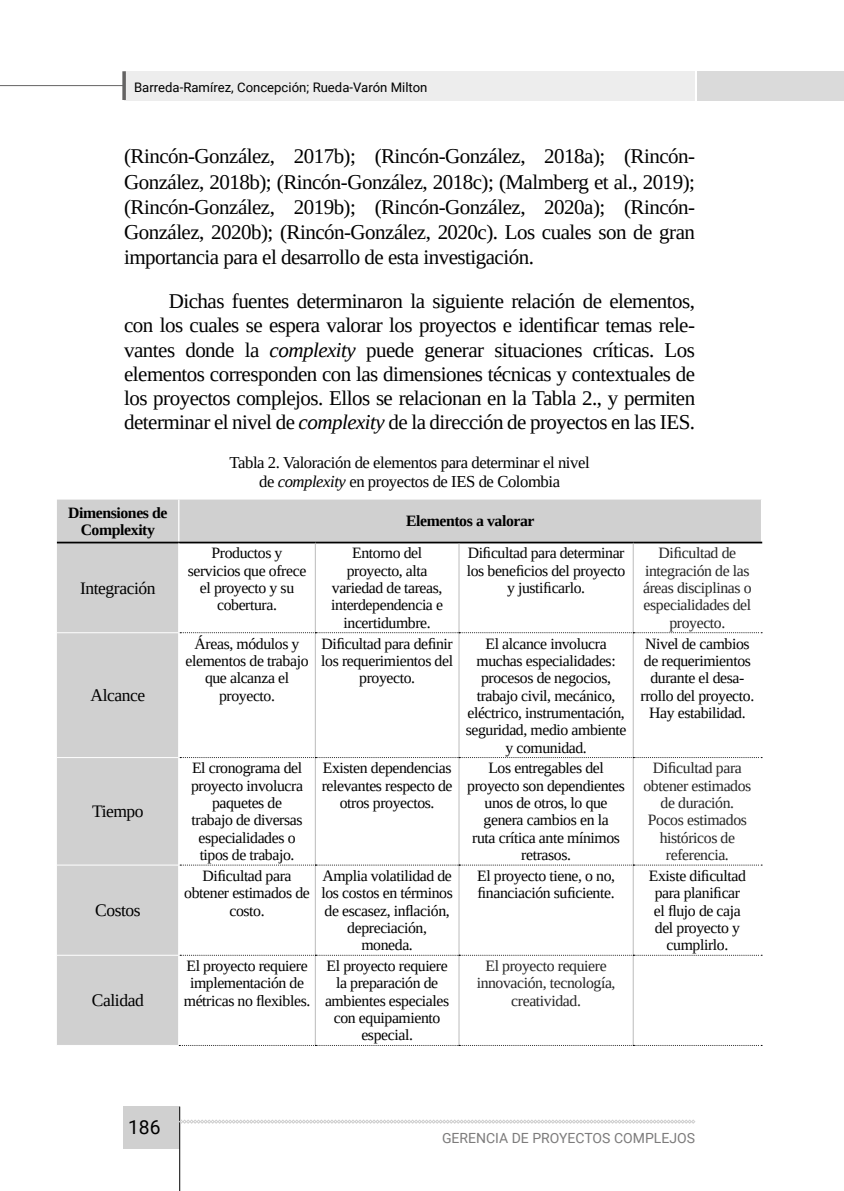
<style>
.page{position:relative;width:844px;height:1191px;background:#fff}
.page>*{position:absolute;margin:0;border:0;box-sizing:border-box;transform-origin:0 0}
.t1{font:21px/24.2px "Liberation Serif";letter-spacing:-.025em;color:#000;text-align:justify}
.t2{font:19.25px "Roboto";color:#000}
.t3{font:17.5px "Liberation Serif";letter-spacing:-.025em;color:#000}
.t4{font:16.62px/19.1px "Liberation Serif";letter-spacing:-.025em;color:#000;text-align:center}
.t5{font:15.75px/17.3px "Liberation Serif";letter-spacing:-.025em;color:#000;text-align:center}
.t6{font:15.75px/17.3px "Liberation Serif";letter-spacing:-.025em;color:#262626;text-align:center}
.t7{font:700 15.75px/17.3px "Liberation Serif";letter-spacing:-.025em;color:#000;text-align:center}
.t8{font:14px "Roboto";color:#7c7b7b}
.t9{font:13.12px "Roboto";color:#000}
.s1{font-style:italic}
</style>
<div class="page">
<div style="left:123px;top:1106px;width:57px;height:43px;background:#d0d0d0"></div>
<hr style="left:179px;top:1106px;width:1px;height:85px;background:#000">
<svg style="left:179px;top:1119px;width:516px;height:4px"></svg>
<hr style="left:0;top:85px;width:123px;height:1px;background:#646363">
<div style="left:696px;top:71px;width:147px;height:29px;background:#dadada"></div>
<div style="left:124px;top:71px;width:570px;height:29px;background:#ededed"></div>
<svg style="left:122px;top:71px;width:4px;height:29px"></svg>
<svg style="left:57px;top:499px;width:704px;height:546px"></svg>
<hr style="left:178px;top:499px;width:1px;height:42px;background:#fff">
<hr style="left:760px;top:499px;width:2px;height:42px;background:#fff">
<hr style="left:57px;top:541px;width:122px;height:2px;background:#000">
<hr style="left:179px;top:541px;width:136px;height:2px;background:#000">
<hr style="left:315px;top:541px;width:144px;height:2px;background:#000">
<hr style="left:459px;top:541px;width:174px;height:2px;background:#000">
<hr style="left:633px;top:541px;width:129px;height:2px;background:#000">
<hr style="left:315px;top:543px;width:1px;height:89px;background:#bcbcbc">
<hr style="left:458px;top:543px;width:1px;height:89px;background:#bcbcbc">
<hr style="left:632px;top:543px;width:1px;height:89px;background:#bcbcbc">
<hr style="left:315px;top:633px;width:1px;height:124px;background:#bcbcbc">
<hr style="left:458px;top:633px;width:1px;height:124px;background:#bcbcbc">
<hr style="left:632px;top:633px;width:1px;height:124px;background:#bcbcbc">
<hr style="left:315px;top:758px;width:1px;height:106px;background:#bcbcbc">
<hr style="left:458px;top:758px;width:1px;height:106px;background:#bcbcbc">
<hr style="left:632px;top:758px;width:1px;height:106px;background:#bcbcbc">
<hr style="left:315px;top:865px;width:1px;height:89px;background:#bcbcbc">
<hr style="left:458px;top:865px;width:1px;height:89px;background:#bcbcbc">
<hr style="left:632px;top:865px;width:1px;height:89px;background:#bcbcbc">
<hr style="left:315px;top:955px;width:1px;height:90px;background:#bcbcbc">
<hr style="left:458px;top:955px;width:1px;height:90px;background:#bcbcbc">
<hr style="left:632px;top:955px;width:1px;height:90px;background:#bcbcbc">
<svg style="left:180px;top:632px;width:582px;height:1px"></svg>
<svg style="left:180px;top:757px;width:582px;height:1px"></svg>
<svg style="left:180px;top:864px;width:582px;height:1px"></svg>
<svg style="left:180px;top:954px;width:582px;height:1px"></svg>
<svg style="left:179px;top:1045px;width:583px;height:1px"></svg>
<hr style="left:178px;top:543px;width:1px;height:90px;background:#fff">
<hr style="left:178px;top:633px;width:1px;height:124px;background:#fff">
<hr style="left:178px;top:757px;width:1px;height:108px;background:#fff">
<hr style="left:178px;top:865px;width:1px;height:90px;background:#fff">
<hr style="left:178px;top:955px;width:1px;height:90px;background:#fff">
<hr style="left:57px;top:632px;width:121px;height:1px;background:#fff">
<hr style="left:57px;top:757px;width:121px;height:1px;background:#fff">
<hr style="left:57px;top:864px;width:121px;height:1px;background:#fff">
<hr style="left:57px;top:954px;width:121px;height:1px;background:#fff">
<p class="t9" style="left:134px;top:79px;width:295px">Barreda-Ramírez, Concepción; Rueda-Varón Milton</p>
<p class="t1" style="left:124px;top:144px;width:572px;line-height:25.2px">(Rincón-González, 2017b); (Rincón-González, 2018a); (Rincón-González, 2018b); (Rincón-González, 2018c); (Malmberg et al., 2019); (Rincón-González, 2019b); (Rincón-González, 2020a); (Rincón-González, 2020b); (Rincón-González, 2020c). Los cuales son de gran importancia para el desarrollo de esta investigación.</p>
<p class="t1" style="left:124px;top:289px;width:572px;text-indent:45px">Dichas fuentes determinaron la siguiente relación de elementos, con los cuales se espera valorar los proyectos e identificar temas rele&shy;vantes donde la <span class="s1">complexity</span> puede generar situaciones críticas. Los elementos corresponden con las dimensiones técnicas y contextuales de los proyectos complejos. Ellos se relacionan en la Tabla 2., y permiten determinar el nivel de <span class="s1">complexity</span> de la dirección de proyectos en las IES.</p>
<p class="t4" style="left:229px;top:453px;width:361px">Tabla 2. Valoración de elementos para determinar el nivel de <span class="s1">complexity</span> en proyectos de IES de Colombia</p>
<p class="t7" style="left:68px;top:503px;width:101px">Dimensiones de<br>Complexity</p>
<p class="t7" style="left:406px;top:512px;width:130px">Elementos a valorar</p>
<p class="t3" style="left:80px;top:576px;width:77px">Integración</p>
<p class="t3" style="left:90px;top:684px;width:56px">Alcance</p>
<p class="t3" style="left:92px;top:800px;width:53px">Tiempo</p>
<p class="t3" style="left:95px;top:899px;width:47px">Costos</p>
<p class="t3" style="left:92px;top:989px;width:53px">Calidad</p>
<p class="t5" style="left:188px;top:544px;width:120px">Productos y servicios que ofrece el proyecto y su cobertura.</p>
<p class="t5" style="left:331px;top:544px;width:113px">Entorno del proyecto, alta variedad de tareas, interdependencia e incertidumbre.</p>
<p class="t5" style="left:466px;top:544px;width:160px">Dificultad para determinar los beneficios del proyecto y justificarlo.</p>
<p class="t6" style="left:643px;top:544px;width:110px">Dificultad de integración de las áreas disciplinas o especialidades del proyecto.</p>
<p class="t5" style="left:185px;top:634px;width:124px">Áreas, módulos y elementos de trabajo que alcanza el proyecto.</p>
<p class="t5" style="left:321px;top:634px;width:133px">Dificultad para definir los requerimientos del proyecto.</p>
<p class="t5" style="left:465px;top:634px;width:162px">El alcance involucra muchas especialidades: procesos de negocios, trabajo civil, mecánico, eléctrico, instrumentación, seguridad, medio ambiente y comunidad.</p>
<p class="t5" style="left:640px;top:634px;width:115px">Nivel de cambios de requerimientos durante el desa&shy;rrollo del proyecto.<br>Hay estabilidad.</p>
<p class="t5" style="left:191px;top:759px;width:113px">El cronograma del proyecto involucra paquetes de trabajo de diversas especialidades o tipos de trabajo.</p>
<p class="t5" style="left:321px;top:759px;width:132px">Existen dependencias relevantes respecto de otros proyectos.</p>
<p class="t5" style="left:467px;top:759px;width:159px">Los entregables del proyecto son dependientes unos de otros, lo que genera cambios en la<br>ruta crítica ante mínimos retrasos.</p>
<p class="t6" style="left:643px;top:759px;width:109px">Dificultad para obtener estimados de duración.<br>Pocos estimados históricos de referencia.</p>
<p class="t5" style="left:184px;top:867px;width:127px">Dificultad para obtener estimados de costo.</p>
<p class="t5" style="left:321px;top:867px;width:133px">Amplia volatilidad de los costos en términos de escasez, inflación, depreciación, moneda.</p>
<p class="t5" style="left:477px;top:867px;width:139px;text-align:left">El proyecto tiene, o no, financiación suficiente.</p>
<p class="t5" style="left:648px;top:867px;width:98px">Existe dificultad para planificar el flujo de caja del proyecto y cumplirlo.</p>
<p class="t5" style="left:184px;top:957px;width:128px">El proyecto requiere implementación de métricas no flexibles.</p>
<p class="t5" style="left:325px;top:957px;width:126px">El proyecto requiere la preparación de ambientes especiales con equipamiento especial.</p>
<p class="t6" style="left:476px;top:957px;width:140px">El proyecto requiere innovación, tecnología, creatividad.</p>
<p class="t2" style="left:128px;top:1114px;width:34px">186</p>
<p class="t8" style="left:442px;top:1127px;width:254px">GERENCIA DE PROYECTOS COMPLEJOS</p>
</div>
